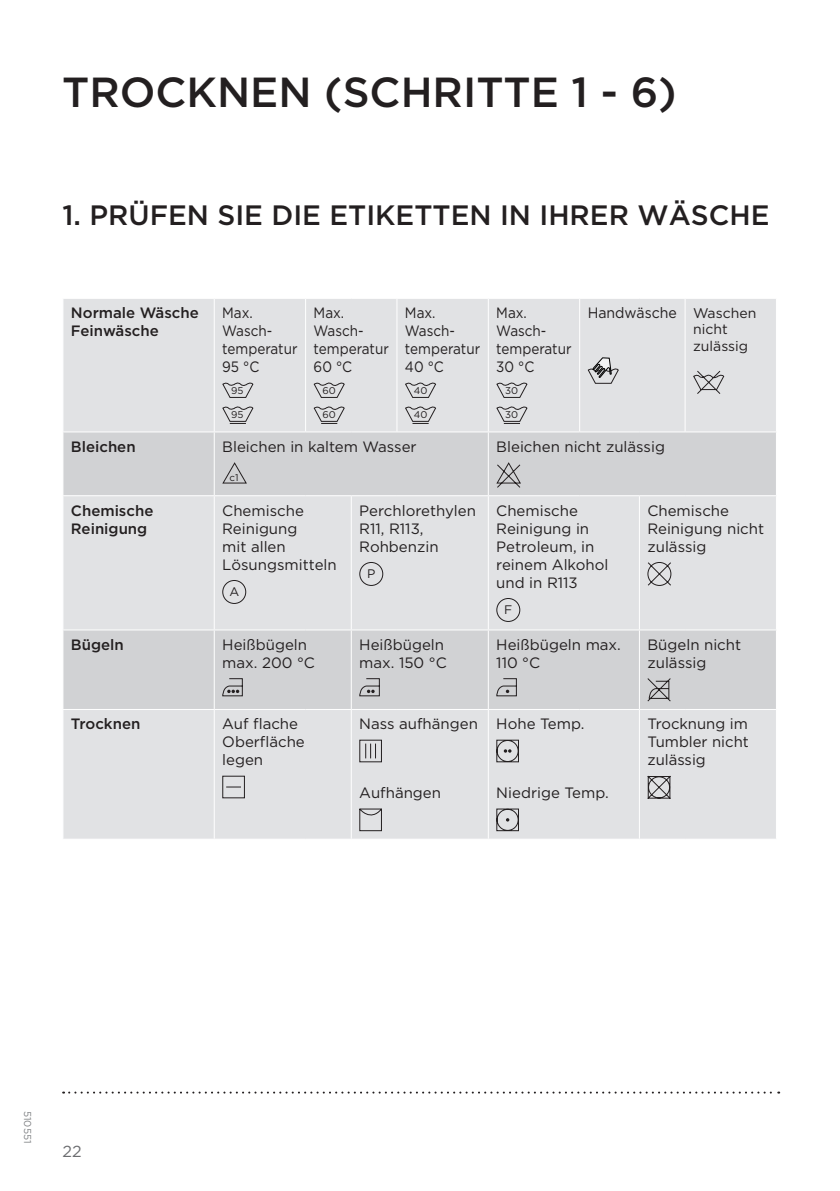
<style>
.page{position:relative;width:840px;height:1191px;background:#fff}
.page>*{position:absolute;margin:0;border:0;box-sizing:border-box;transform-origin:0 0}
.t1{font:500 42px "Gotham";color:#231f20}
.t2{font:500 28px "Gotham";color:#231f20}
.t3{font:16px "Gotham";color:#6c6d70}
.t4{font:15px/18px "Gotham";color:#231f20}
.t5{font:15px/18px "Gotham";color:#231f20;scale:.9 1}
.t6{font:500 15px/18px "Gotham";color:#231f20}
.t7{font:15px "Gotham";color:#231f20;scale:.94 1}
.t8{font:14px/16.8px "Gotham";color:#231f20}
.t9{font:12.4px "Gotham";color:#231f20}
.t10{font:10px "Gotham";color:#808285}
.t11{font:9.8px "Gotham";color:#231f20}
.s1{font-size:14px}
</style>
<div class="page">
<svg style="left:63px;top:1091px;width:715px;height:2px"></svg>
<div style="left:63px;top:299px;width:712px;height:539px;background:#e1e2e4"></div>
<div style="left:63px;top:432px;width:712px;height:63px;background:#d1d2d4"></div>
<div style="left:63px;top:630px;width:712px;height:79px;background:#d1d2d4"></div>
<hr style="left:214px;top:299px;width:1px;height:132px;background:#fff">
<hr style="left:305px;top:299px;width:1px;height:132px;background:#fff">
<hr style="left:396px;top:299px;width:1px;height:132px;background:#fff">
<hr style="left:487px;top:299px;width:1px;height:132px;background:#fff">
<hr style="left:579px;top:299px;width:1px;height:132px;background:#fff">
<hr style="left:684px;top:299px;width:1px;height:132px;background:#fff">
<hr style="left:62px;top:431px;width:152px;height:1px;background:#fff">
<hr style="left:214px;top:431px;width:91px;height:1px;background:#fff">
<hr style="left:214px;top:432px;width:1px;height:63px;background:#fff">
<hr style="left:305px;top:431px;width:46px;height:1px;background:#fff">
<hr style="left:351px;top:431px;width:46px;height:1px;background:#fff">
<hr style="left:397px;top:431px;width:91px;height:1px;background:#fff">
<hr style="left:488px;top:431px;width:91px;height:1px;background:#fff">
<hr style="left:487px;top:432px;width:1px;height:63px;background:#fff">
<hr style="left:579px;top:431px;width:60px;height:1px;background:#fff">
<hr style="left:639px;top:431px;width:45px;height:1px;background:#fff">
<hr style="left:684px;top:431px;width:92px;height:1px;background:#fff">
<hr style="left:62px;top:495px;width:152px;height:1px;background:#fff">
<hr style="left:214px;top:495px;width:91px;height:1px;background:#fff">
<hr style="left:214px;top:496px;width:1px;height:133px;background:#fff">
<hr style="left:305px;top:495px;width:46px;height:1px;background:#fff">
<hr style="left:351px;top:495px;width:46px;height:1px;background:#fff">
<hr style="left:350px;top:496px;width:1px;height:133px;background:#fff">
<hr style="left:397px;top:495px;width:91px;height:1px;background:#fff">
<hr style="left:488px;top:495px;width:91px;height:1px;background:#fff">
<hr style="left:487px;top:496px;width:1px;height:133px;background:#fff">
<hr style="left:579px;top:495px;width:60px;height:1px;background:#fff">
<hr style="left:639px;top:495px;width:45px;height:1px;background:#fff">
<hr style="left:638px;top:496px;width:1px;height:133px;background:#fff">
<hr style="left:684px;top:495px;width:92px;height:1px;background:#fff">
<hr style="left:62px;top:629px;width:152px;height:1px;background:#fff">
<hr style="left:214px;top:629px;width:91px;height:1px;background:#fff">
<hr style="left:214px;top:630px;width:1px;height:79px;background:#fff">
<hr style="left:305px;top:629px;width:46px;height:1px;background:#fff">
<hr style="left:351px;top:629px;width:46px;height:1px;background:#fff">
<hr style="left:350px;top:630px;width:1px;height:79px;background:#fff">
<hr style="left:397px;top:629px;width:91px;height:1px;background:#fff">
<hr style="left:488px;top:629px;width:91px;height:1px;background:#fff">
<hr style="left:487px;top:630px;width:1px;height:79px;background:#fff">
<hr style="left:579px;top:629px;width:60px;height:1px;background:#fff">
<hr style="left:639px;top:629px;width:45px;height:1px;background:#fff">
<hr style="left:638px;top:630px;width:1px;height:79px;background:#fff">
<hr style="left:684px;top:629px;width:92px;height:1px;background:#fff">
<hr style="left:62px;top:709px;width:152px;height:1px;background:#fff">
<hr style="left:214px;top:709px;width:91px;height:1px;background:#fff">
<hr style="left:214px;top:710px;width:1px;height:128px;background:#fff">
<hr style="left:305px;top:709px;width:46px;height:1px;background:#fff">
<hr style="left:351px;top:709px;width:46px;height:1px;background:#fff">
<hr style="left:350px;top:710px;width:1px;height:128px;background:#fff">
<hr style="left:397px;top:709px;width:91px;height:1px;background:#fff">
<hr style="left:488px;top:709px;width:91px;height:1px;background:#fff">
<hr style="left:487px;top:710px;width:1px;height:128px;background:#fff">
<hr style="left:579px;top:709px;width:60px;height:1px;background:#fff">
<hr style="left:639px;top:709px;width:45px;height:1px;background:#fff">
<hr style="left:638px;top:710px;width:1px;height:128px;background:#fff">
<hr style="left:684px;top:709px;width:92px;height:1px;background:#fff">
<svg style="left:222px;top:381px;width:32px;height:43px"></svg>
<svg style="left:313px;top:381px;width:32px;height:43px"></svg>
<svg style="left:404px;top:381px;width:32px;height:43px"></svg>
<svg style="left:495px;top:381px;width:33px;height:43px"></svg>
<svg style="left:587px;top:357px;width:32px;height:38px"></svg>
<svg style="left:692px;top:370px;width:32px;height:25px"></svg>
<svg style="left:221px;top:461px;width:27px;height:23px"></svg>
<svg style="left:495px;top:461px;width:26px;height:28px"></svg>
<div style="left:222px;top:580px;width:24px;height:24px;border:1px solid #231f20;border-radius:50%"></div>
<div style="left:359px;top:562px;width:24px;height:24px;border:1px solid #231f20;border-radius:50%"></div>
<div style="left:496px;top:598px;width:24px;height:24px;border:1px solid #231f20;border-radius:50%"></div>
<svg style="left:646px;top:561px;width:25px;height:25px"></svg>
<svg style="left:222px;top:677px;width:21px;height:20px"></svg>
<svg style="left:358px;top:677px;width:22px;height:20px"></svg>
<svg style="left:495px;top:677px;width:22px;height:20px"></svg>
<svg style="left:646px;top:677px;width:25px;height:25px"></svg>
<svg style="left:222px;top:775px;width:23px;height:24px"></svg>
<svg style="left:358px;top:739px;width:24px;height:24px"></svg>
<svg style="left:358px;top:807px;width:24px;height:24px"></svg>
<svg style="left:495px;top:739px;width:24px;height:24px"></svg>
<svg style="left:495px;top:808px;width:24px;height:23px"></svg>
<svg style="left:646px;top:774px;width:25px;height:26px"></svg>
<h1 class="t1" style="left:62px;top:64px;width:615px">TROCKNEN (SCHRITTE 1 - 6)</h1>
<h2 class="t2" style="left:62px;top:197px;width:66px">1. Prüfen</h2>
<h2 class="t2" style="left:217px;top:197px;width:71px">Sie die</h2>
<h2 class="t2" style="left:329px;top:197px;width:38px">Etiketten</h2>
<h2 class="t2" style="left:499px;top:197px;width:69px">in Ihrer</h2>
<h2 class="t2" style="left:637px;top:197px;width:52px">Wäsche</h2>
<p class="t6" style="left:71px;top:304px;width:129px">Normale Wäsche<br>Feinwäsche</p>
<p class="t5" style="left:222px;top:304px;width:85px">Max.<br>Wasch&shy;temperatur<br>95 °C</p>
<p class="t11" style="left:231px;top:384px;width:14px">95</p>
<p class="t11" style="left:231px;top:408px;width:14px">95</p>
<p class="t5" style="left:313px;top:304px;width:85px">Max.<br>Wasch&shy;temperatur<br>60 °C</p>
<p class="t11" style="left:322px;top:384px;width:15px">60</p>
<p class="t11" style="left:322px;top:408px;width:15px">60</p>
<p class="t5" style="left:405px;top:304px;width:85px">Max.<br>Wasch&shy;temperatur<br>40 °C</p>
<p class="t11" style="left:413px;top:384px;width:15px">40</p>
<p class="t11" style="left:413px;top:408px;width:15px">40</p>
<p class="t6" style="left:71px;top:437px;width:66px">Bleichen</p>
<p class="t4" style="left:222px;top:437px;width:196px">Bleichen in kaltem Wasser</p>
<p class="t11" style="left:229px;top:471px;width:11px">c1</p>
<p class="t6" style="left:71px;top:501px;width:84px">Chemische<br>Reinigung</p>
<p class="t4" style="left:222px;top:501px;width:116px">Chemische<br>Reinigung<br>mit allen<br>Lösungsmitteln</p>
<p class="t9" style="left:229px;top:583px;width:11px">A</p>
<p class="t4" style="left:359px;top:501px;width:118px">Perchlorethylen<br>R11, R113,<br>Rohbenzin</p>
<p class="t9" style="left:367px;top:565px;width:10px">P</p>
<p class="t5" style="left:496px;top:304px;width:85px">Max.<br>Wasch&shy;temperatur<br>30 °C</p>
<p class="t11" style="left:505px;top:384px;width:15px">30</p>
<p class="t11" style="left:505px;top:408px;width:15px">30</p>
<p class="t7" style="left:587px;top:303px;width:181px">Handwäsche <span class="s1">Waschen</span></p>
<p class="t8" style="left:692px;top:321px;width:56px">nicht zulässig</p>
<p class="t4" style="left:496px;top:437px;width:170px">Bleichen nicht zulässig</p>
<p class="t4" style="left:496px;top:501px;width:113px">Chemische<br>Reinigung in<br>Petroleum, in reinem Alkohol und in R113</p>
<p class="t9" style="left:504px;top:601px;width:10px">F</p>
<p class="t4" style="left:647px;top:501px;width:118px">Chemische<br>Reinigung nicht zulässig</p>
<p class="t6" style="left:71px;top:635px;width:54px">Bügeln</p>
<p class="t4" style="left:222px;top:635px;width:94px">Heißbügeln max. 200 °C</p>
<p class="t4" style="left:359px;top:635px;width:89px">Heißbügeln max. 150 °C</p>
<p class="t4" style="left:496px;top:635px;width:126px">Heißbügeln max.<br>110 °C</p>
<p class="t4" style="left:647px;top:635px;width:95px">Bügeln nicht zulässig</p>
<p class="t6" style="left:71px;top:715px;width:71px">Trocknen</p>
<p class="t4" style="left:222px;top:715px;width:84px">Auf flache<br>Oberfläche legen</p>
<p class="t4" style="left:359px;top:715px;width:120px">Nass aufhängen</p>
<p class="t4" style="left:359px;top:783px;width:83px">Aufhängen</p>
<p class="t4" style="left:496px;top:715px;width:90px">Hohe Temp.</p>
<p class="t4" style="left:496px;top:783px;width:114px">Niedrige Temp.</p>
<p class="t4" style="left:647px;top:715px;width:103px;text-align:justify">Trocknung im Tumbler nicht zulässig</p>
<p class="t10" style="left:34px;top:1110px;width:34px;rotate:90deg">510551</p>
<p class="t3" style="left:62px;top:1140px;width:21px">22</p>
</div>
